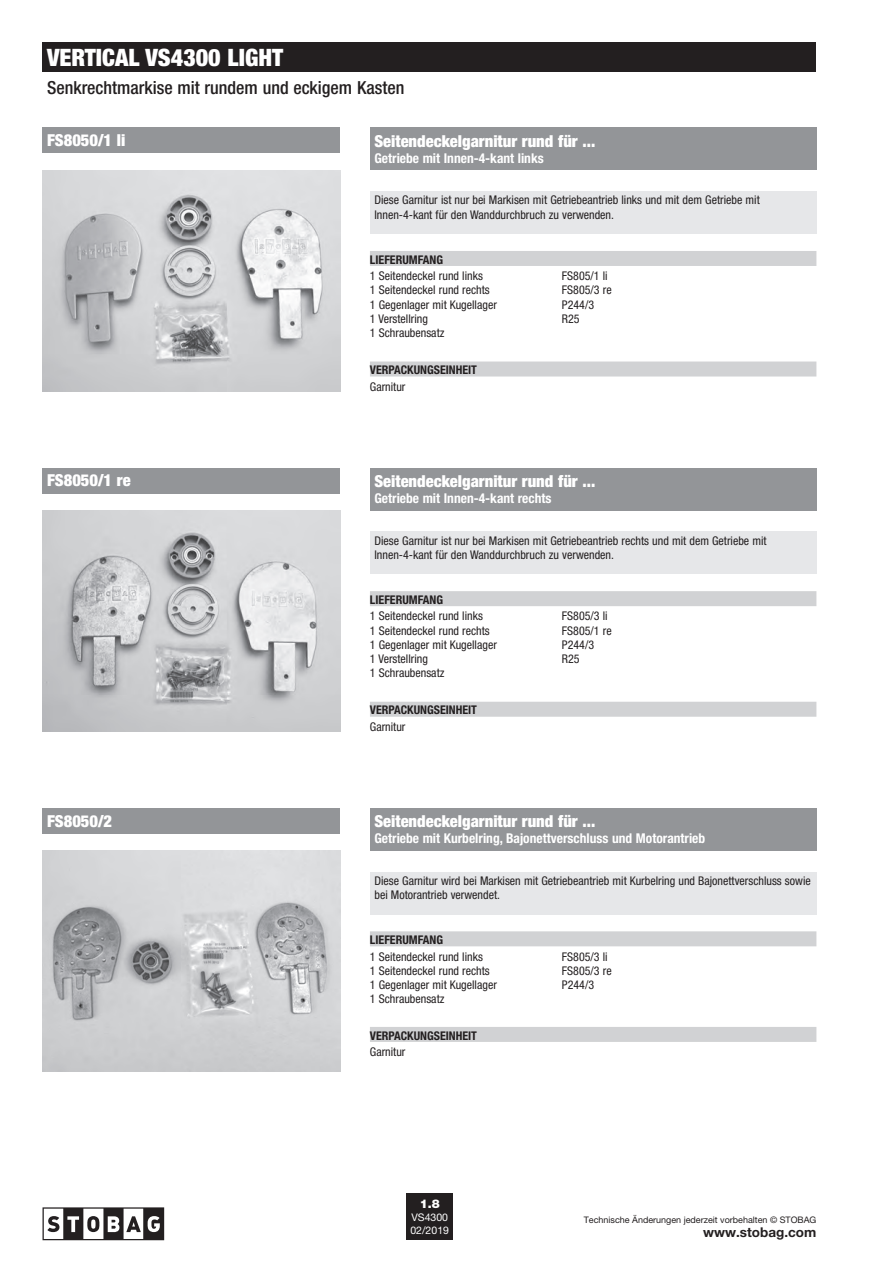
<style>
.page{position:relative;width:893px;height:1263px;background:#fff}
.page>*{position:absolute;margin:0;border:0;box-sizing:border-box;transform-origin:0 0}
.t1{font:900 condensed 24px "Helvetica Neue LT Pro";color:#fff}
.t2{font:500 condensed 18px "Helvetica Neue LT Pro";color:#231f20}
.t3{font:900 condensed 16.5px "Helvetica Neue LT Pro";color:#fff}
.t4{font:700 condensed 13.5px "Helvetica Neue LT Pro";color:#fff}
.t5{font:700 13.5px "Helvetica Neue LT Pro";color:#231f20}
.t6{font:condensed 12px/14.2px "Helvetica Neue LT Pro";color:#231f20}
.t7{font:700 condensed 12px "Helvetica Neue LT Pro";color:#231f20}
.t8{font:900 12px "Helvetica Neue LT Pro";color:#fff}
.t9{font:10.5px/12.6px "Helvetica Neue LT Pro";color:#fff}
.t10{font:9px "Helvetica Neue LT Pro";color:#231f20}
</style>
<div class="page">
<img style="left:43px;top:170px;width:297px;height:221px">
<img style="left:43px;top:510px;width:297px;height:221px">
<img style="left:43px;top:850px;width:297px;height:221px">
<div style="left:370px;top:128px;width:446px;height:42px;background:#939598"></div>
<div style="left:370px;top:468px;width:446px;height:42px;background:#939598"></div>
<div style="left:370px;top:808px;width:446px;height:42px;background:#939598"></div>
<div style="left:370px;top:361px;width:446px;height:15px;background:#d1d2d4"></div>
<div style="left:370px;top:702px;width:446px;height:15px;background:#d1d2d4"></div>
<div style="left:370px;top:1027px;width:446px;height:15px;background:#d1d2d4"></div>
<div style="left:370px;top:251px;width:446px;height:15px;background:#d1d2d4"></div>
<div style="left:370px;top:591px;width:446px;height:15px;background:#d1d2d4"></div>
<div style="left:370px;top:931px;width:446px;height:15px;background:#d1d2d4"></div>
<div style="left:370px;top:191px;width:446px;height:43px;background:#e6e7e9"></div>
<div style="left:370px;top:531px;width:446px;height:43px;background:#e6e7e9"></div>
<div style="left:370px;top:872px;width:446px;height:42px;background:#e6e7e9"></div>
<div style="left:406px;top:1193px;width:47px;height:47px;background:#231f20"></div>
<div style="left:43px;top:43px;width:773px;height:29px;background:#231f20"></div>
<svg style="left:43px;top:1207px;width:121px;height:33px"></svg>
<div style="left:43px;top:128px;width:297px;height:25px;background:#939598"></div>
<div style="left:43px;top:468px;width:297px;height:25px;background:#939598"></div>
<div style="left:43px;top:808px;width:297px;height:25px;background:#939598"></div>
<h1 class="t1" style="left:47px;top:43px;width:238px">VERTICAL VS4300 LIGHT</h1>
<h2 class="t2" style="left:47px;top:76px;width:359px">Senkrechtmarkise mit rundem und eckigem Kasten</h2>
<h3 class="t3" style="left:374px;top:131px;width:222px">Seitendeckelgarnitur rund für ...</h3>
<p class="t4" style="left:374px;top:150px;width:171px">Getriebe mit Innen-4-kant links</p>
<h3 class="t3" style="left:47px;top:130px;width:80px">FS8050/1 li</h3>
<p class="t6" style="left:374px;top:193px;width:387px">Diese Garnitur ist nur bei Markisen mit Getriebeantrieb links und mit dem Getriebe mit<br>Innen-4-kant für den Wanddurchbruch zu verwenden.</p>
<p class="t7" style="left:370px;top:252px;width:75px">LIEFERUMFANG</p>
<p class="t6" style="left:370px;top:269px;width:115px">1 Seitendeckel rund links</p>
<p class="t6" style="left:562px;top:269px;width:47px">FS805/1 li</p>
<p class="t6" style="left:370px;top:283px;width:121px">1 Seitendeckel rund rechts</p>
<p class="t6" style="left:562px;top:283px;width:51px">FS805/3 re</p>
<p class="t6" style="left:370px;top:297px;width:129px">1 Gegenlager mit Kugellager</p>
<p class="t6" style="left:562px;top:297px;width:34px">P244/3</p>
<p class="t6" style="left:370px;top:311px;width:60px">1 Verstellring</p>
<p class="t6" style="left:562px;top:311px;width:19px">R25</p>
<p class="t6" style="left:370px;top:326px;width:76px">1 Schraubensatz</p>
<h3 class="t3" style="left:47px;top:470px;width:85px">FS8050/1 re</h3>
<h3 class="t3" style="left:47px;top:810px;width:67px">FS8050/2</h3>
<p class="t7" style="left:370px;top:363px;width:109px">VERPACKUNGSEINHEIT</p>
<p class="t6" style="left:370px;top:379px;width:37px">Garnitur</p>
<h3 class="t3" style="left:374px;top:471px;width:222px">Seitendeckelgarnitur rund für ...</h3>
<p class="t4" style="left:374px;top:490px;width:179px">Getriebe mit Innen-4-kant rechts</p>
<p class="t6" style="left:374px;top:533px;width:394px">Diese Garnitur ist nur bei Markisen mit Getriebeantrieb rechts und mit dem Getriebe mit<br>Innen-4-kant für den Wanddurchbruch zu verwenden.</p>
<p class="t7" style="left:370px;top:592px;width:75px">LIEFERUMFANG</p>
<p class="t6" style="left:370px;top:609px;width:115px">1 Seitendeckel rund links</p>
<p class="t6" style="left:562px;top:609px;width:47px">FS805/3 li</p>
<p class="t6" style="left:370px;top:623px;width:121px">1 Seitendeckel rund rechts</p>
<p class="t6" style="left:562px;top:623px;width:51px">FS805/1 re</p>
<p class="t6" style="left:370px;top:637px;width:129px">1 Gegenlager mit Kugellager</p>
<p class="t6" style="left:562px;top:637px;width:34px">P244/3</p>
<p class="t6" style="left:370px;top:652px;width:60px">1 Verstellring</p>
<p class="t6" style="left:562px;top:652px;width:19px">R25</p>
<p class="t6" style="left:370px;top:666px;width:76px">1 Schraubensatz</p>
<p class="t7" style="left:370px;top:703px;width:109px">VERPACKUNGSEINHEIT</p>
<p class="t6" style="left:370px;top:719px;width:37px">Garnitur</p>
<h3 class="t3" style="left:374px;top:811px;width:222px">Seitendeckelgarnitur rund für ...</h3>
<p class="t4" style="left:374px;top:830px;width:332px">Getriebe mit Kurbelring, Bajonettverschluss und Motorantrieb</p>
<p class="t6" style="left:374px;top:873px;width:438px">Diese Garnitur wird bei Markisen mit Getriebeantrieb mit Kurbelring und Bajonettverschluss sowie bei Motorantrieb verwendet.</p>
<p class="t7" style="left:370px;top:932px;width:75px">LIEFERUMFANG</p>
<p class="t6" style="left:370px;top:949px;width:115px">1 Seitendeckel rund links</p>
<p class="t6" style="left:562px;top:949px;width:47px">FS805/3 li</p>
<p class="t6" style="left:370px;top:963px;width:121px">1 Seitendeckel rund rechts</p>
<p class="t6" style="left:562px;top:963px;width:51px">FS805/3 re</p>
<p class="t6" style="left:370px;top:977px;width:129px">1 Gegenlager mit Kugellager</p>
<p class="t6" style="left:562px;top:977px;width:34px">P244/3</p>
<p class="t6" style="left:370px;top:992px;width:76px">1 Schraubensatz</p>
<p class="t7" style="left:370px;top:1028px;width:109px">VERPACKUNGSEINHEIT</p>
<p class="t6" style="left:370px;top:1044px;width:37px">Garnitur</p>
<p class="t8" style="left:420px;top:1197px;width:22px">1.8</p>
<p class="t9" style="left:410px;top:1211px;width:40px">VS4300<br>02/2019</p>
<p class="t10" style="left:584px;top:1214px;width:234px">Technische Änderungen jederzeit vorbehalten © STOBAG</p>
<p class="t5" style="left:703px;top:1224px;width:115px">www.stobag.com</p>
</div>
